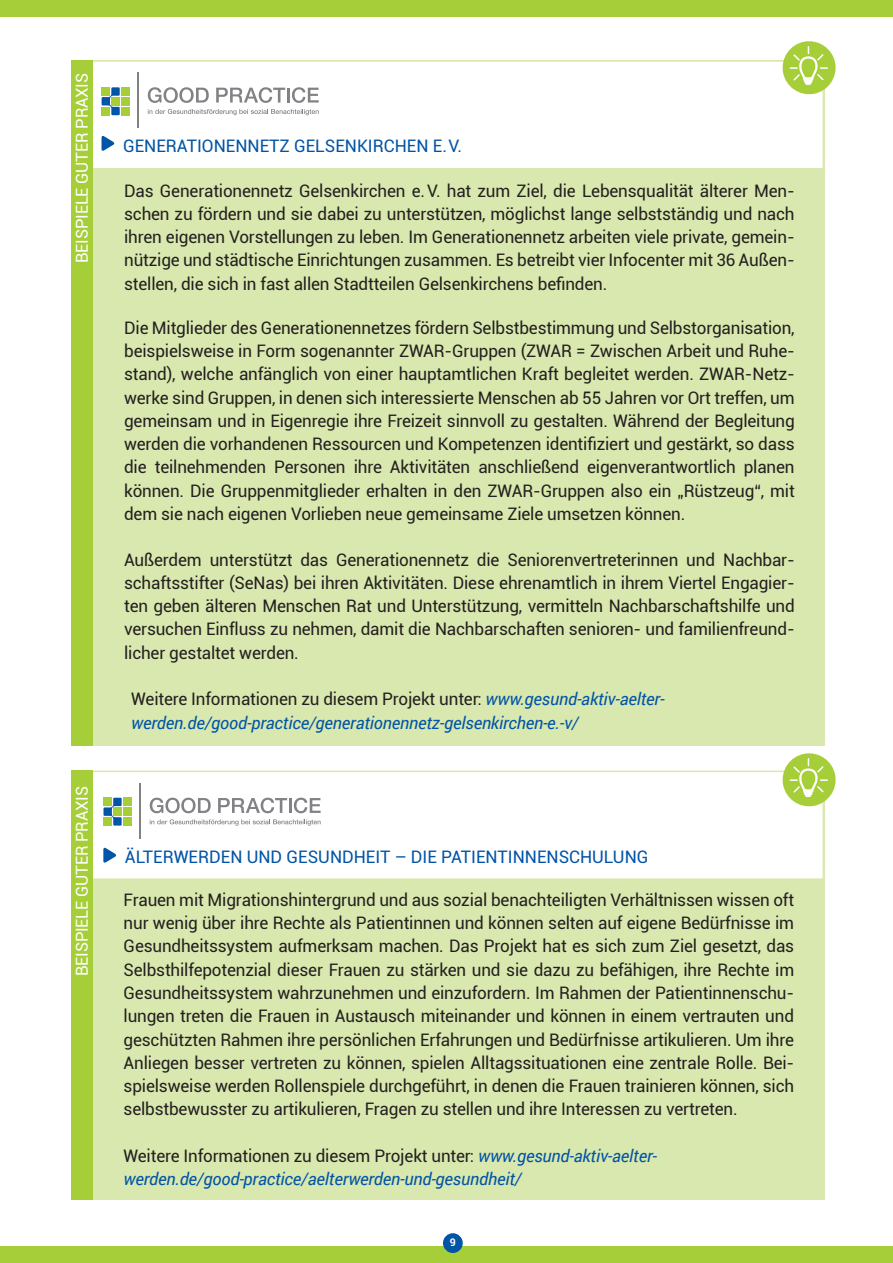
<style>
.page{position:relative;width:893px;height:1263px;background:#fff}
.page>*{position:absolute;margin:0;border:0;box-sizing:border-box;transform-origin:0 0}
.t1{font:17.25px/23.2px "Roboto";letter-spacing:-.01em;color:#231f20;text-align:justify}
.t2{font:italic 17.25px/23.2px "Roboto";letter-spacing:-.01em;color:#0154a6}
.t3{font:17.25px "Roboto";color:#0154a6}
.t4{font:16.5px "Roboto";letter-spacing:-.01em;color:#fff}
.t5{font:700 10.5px "Roboto";color:#fff}
.s1{font-style:normal;color:#231f20}
</style>
<div class="page">
<div style="left:0;top:0;width:893px;height:17px;background:#a6ce39"></div>
<div style="left:0;top:1246px;width:893px;height:17px;background:#a6ce39"></div>
<div style="left:443px;top:1233px;width:20px;height:20px;background:#0154a6;border-radius:50%"></div>
<div style="left:72px;top:773px;width:752px;height:427px;background:#d9e8ae"></div>
<div style="left:79px;top:771px;width:745px;height:109px;background:#fff;border:2px solid #d9e8ae"></div>
<svg style="left:780px;top:753px;width:56px;height:55px"></svg>
<hr style="left:140px;top:783px;width:1px;height:55px;background:#808285">
<div style="left:123px;top:798px;width:8px;height:8px;background:#a6ce39"></div>
<div style="left:123px;top:807px;width:8px;height:9px;background:#a6ce39"></div>
<div style="left:123px;top:817px;width:8px;height:8px;background:#a6ce39"></div>
<svg style="left:104px;top:798px;width:18px;height:27px"></svg>
<svg style="left:150px;top:798px;width:61px;height:15px"></svg>
<svg style="left:218px;top:798px;width:103px;height:15px"></svg>
<svg style="left:150px;top:819px;width:171px;height:7px"></svg>
<svg style="left:103px;top:847px;width:14px;height:16px"></svg>
<div style="left:72px;top:770px;width:21px;height:430px;background:#a6ce39"></div>
<div style="left:72px;top:60px;width:752px;height:685px;background:#d9e8ae"></div>
<div style="left:79px;top:60px;width:745px;height:109px;background:#fff;border:2px solid #d9e8ae"></div>
<svg style="left:780px;top:41px;width:56px;height:55px"></svg>
<hr style="left:138px;top:73px;width:1px;height:55px;background:#808285">
<div style="left:121px;top:87px;width:8px;height:9px;background:#a6ce39"></div>
<div style="left:121px;top:97px;width:8px;height:8px;background:#a6ce39"></div>
<div style="left:121px;top:107px;width:8px;height:8px;background:#a6ce39"></div>
<svg style="left:102px;top:87px;width:18px;height:28px"></svg>
<svg style="left:148px;top:87px;width:61px;height:16px"></svg>
<svg style="left:216px;top:87px;width:69px;height:16px"></svg>
<hr style="left:287px;top:88px;width:3px;height:15px;background:#808285">
<svg style="left:292px;top:87px;width:27px;height:16px"></svg>
<svg style="left:148px;top:109px;width:171px;height:6px"></svg>
<svg style="left:102px;top:135px;width:13px;height:16px"></svg>
<div style="left:72px;top:60px;width:21px;height:685px;background:#a6ce39"></div>
<p class="t4" style="left:70px;top:263px;width:189px;rotate:-90deg">Beispiele Guter Praxis</p>
<p class="t4" style="left:70px;top:976px;width:189px;rotate:-90deg">Beispiele Guter Praxis</p>
<p class="t3" style="left:123px;top:134px;width:341px">Generationennetz Gelsenkirch en e. V.</p>
<p class="t1" style="left:124px;top:178px;width:672px">Das Generationennetz Gelsenkirchen e. V. hat zum Ziel, die Lebensqualität älterer Men&shy;schen zu fördern und sie dabei zu unterstützen, möglichst lange selbstständig und nach ihren eigenen Vorstellungen zu leben. Im Generationennetz arbeiten viele private, gemein&shy;nützige und städtische Einrichtungen zusammen. Es betreibt vier Infocenter mit 36 Außen&shy;stellen, die sich in fast allen Stadtteilen Gelsenkirchens befinden.</p>
<p class="t1" style="left:124px;top:315px;width:672px">Die Mitglieder des Generationennetzes fördern Selbstbestimmung und Selbstorganisation, beispielsweise in Form sogenannter ZWAR-Gruppen (ZWAR = Zwischen Arbeit und Ruhe&shy;stand), welche anfänglich von einer hauptamtlichen Kraft begleitet werden. ZWAR-Netz&shy;werke sind Gruppen, in denen sich interessierte Menschen ab 55 Jahren vor Ort treffen, um gemeinsam und in Eigenregie ihre Freizeit sinnvoll zu gestalten. Während der Begleitung werden die vorhandenen Ressourcen und Kompetenzen identifiziert und gestärkt, so dass die teilnehmenden Personen ihre Aktivitäten anschließend eigenverantwortlich planen können. Die Gruppenmitglieder erhalten in den ZWAR-Gruppen also ein „Rüstzeug“, mit dem sie nach eigenen Vorlieben neue gemeinsame Ziele umsetzen können.</p>
<p class="t1" style="left:124px;top:547px;width:672px">Außerdem unterstützt das Generationennetz die Seniorenvertreterinnen und Nachbar&shy;schaftsstifter (SeNas) bei ihren Aktivitäten. Diese ehrenamtlich in ihrem Viertel Engagier&shy;ten geben älteren Menschen Rat und Unterstützung, vermitteln Nachbarschaftshilfe und versuchen Einfluss zu nehmen, damit die Nachbarschaften senioren- und familienfreund&shy;licher gestaltet werden.</p>
<p class="t2" style="left:131px;top:687px;width:535px"><span class="s1">Weitere Informationen zu diesem Projekt unter:</span> www.gesund-aktiv-aelter&shy;werden.de/good-practice/generationennetz-gelsenkirchen-e.-v/</p>
<p class="t3" style="left:125px;top:844px;width:523px">Älterwerden und Gesundh eit – Die Patientinnensch ulung</p>
<p class="t1" style="left:124px;top:887px;width:672px">Frauen mit Migrationshintergrund und aus sozial benachteiligten Verhältnissen wissen oft nur wenig über ihre Rechte als Patientinnen und können selten auf eigene Bedürfnisse im Gesundheitssystem aufmerksam machen. Das Projekt hat es sich zum Ziel gesetzt, das Selbsthilfepotenzial dieser Frauen zu stärken und sie dazu zu befähigen, ihre Rechte im Gesundheitssystem wahrzunehmen und einzufordern. Im Rahmen der Patientinnenschu&shy;lungen treten die Frauen in Austausch miteinander und können in einem vertrauten und geschützten Rahmen ihre persönlichen Erfahrungen und Bedürfnisse artikulieren. Um ihre Anliegen besser vertreten zu können, spielen Alltagssituationen eine zentrale Rolle. Bei&shy;spielsweise werden Rollenspiele durchgeführt, in denen die Frauen trainieren können, sich selbstbewusster zu artikulieren, Fragen zu stellen und ihre Interessen zu vertreten.</p>
<p class="t2" style="left:124px;top:1143px;width:535px"><span class="s1">Weitere Informationen zu diesem Projekt unter:</span> www.gesund-aktiv-aelter&shy;werden.de/good-practice/aelterwerden-und-gesundheit/</p>
<p class="t5" style="left:450px;top:1234px;width:8px">9</p>
</div>
